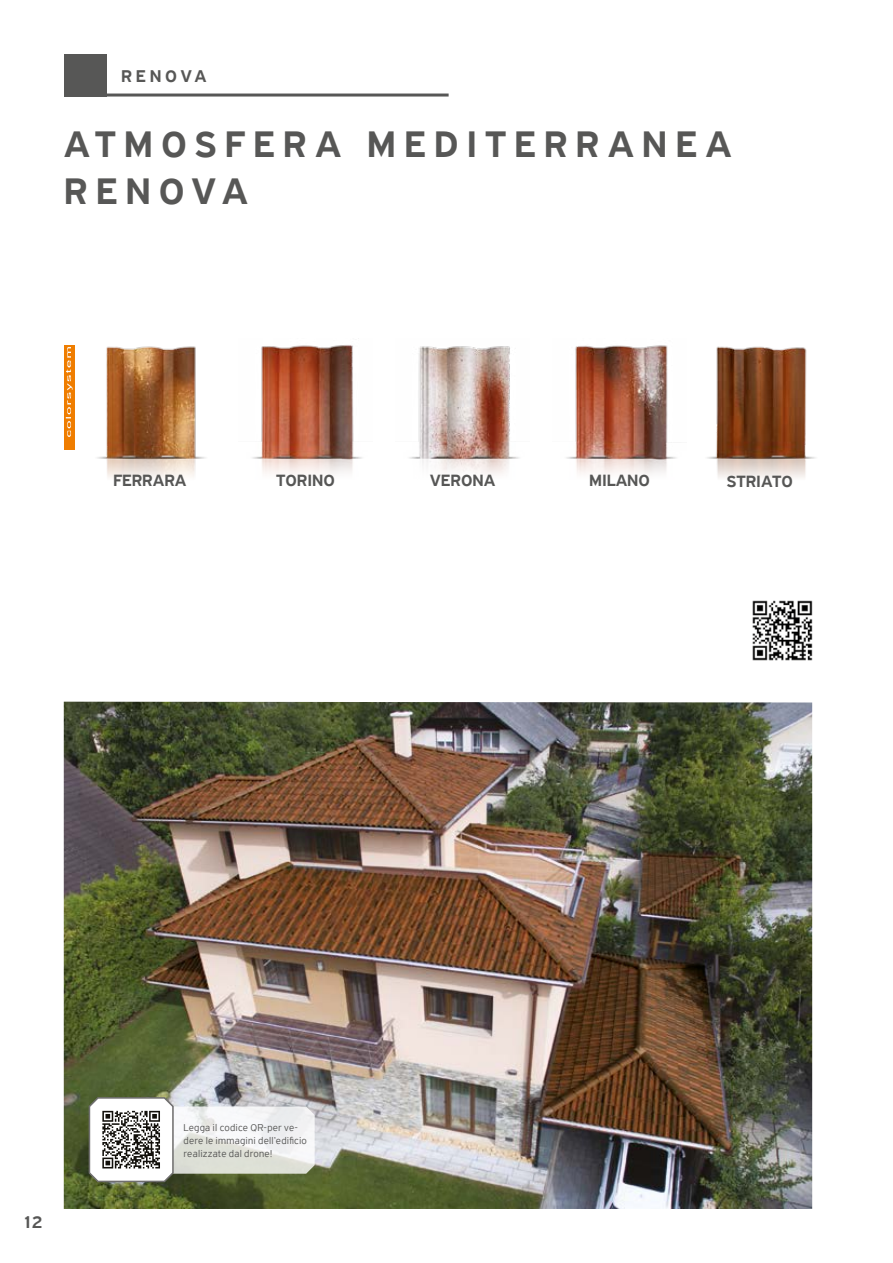
<style>
.page{position:relative;width:893px;height:1263px;background:#fff}
.page>*{position:absolute;margin:0;border:0;box-sizing:border-box;transform-origin:0 0}
.t1{font:500 39px/46.8px "PF Highway Sans Pro";letter-spacing:.205em;color:#575756}
.t2{font:500 18px "PF Highway Sans Pro";letter-spacing:.19em;color:#575756}
.t3{font:500 17.25px "PF Highway Sans Pro";color:#575756}
.t4{font:300 10.5px/12.6px "PF Highway Sans Pro";letter-spacing:.02em;color:#575756}
</style>
<div class="page">
<div style="left:64px;top:54px;width:42px;height:43px;background:#575756"></div>
<hr style="left:106px;top:94px;width:343px;height:3px;background:#575756">
<img style="left:64px;top:702px;width:748px;height:507px">
<img style="left:97px;top:346px;width:109px;height:132px">
<img style="left:252px;top:345px;width:110px;height:129px">
<img style="left:409px;top:346px;width:110px;height:129px">
<img style="left:566px;top:345px;width:110px;height:129px">
<div style="left:64px;top:345px;width:10px;height:104px;background:#ef7d00"></div>
<svg style="left:66px;top:347px;width:7px;height:90px"></svg>
<img style="left:752px;top:600px;width:61px;height:61px">
<img style="left:707px;top:346px;width:109px;height:132px">
<svg style="left:88px;top:1096px;width:227px;height:87px"></svg>
<h2 class="t2" style="left:121px;top:66px;width:87px">RENOVA</h2>
<h1 class="t1" style="left:64px;top:121px;width:669px">ATMOSFERA MEDITERRANEA<br>RENOVA</h1>
<h3 class="t3" style="left:113px;top:471px;width:75px">FERRARA</h3>
<h3 class="t3" style="left:276px;top:471px;width:60px">TORINO</h3>
<h3 class="t3" style="left:430px;top:471px;width:67px">VERONA</h3>
<h3 class="t3" style="left:589px;top:471px;width:63px">MILANO</h3>
<h3 class="t3" style="left:726px;top:471px;width:68px">STRIATO</h3>
<h2 class="t2" style="left:22px;top:1212px;width:23px">12</h2>
<p class="t4" style="left:183px;top:1121px;width:125px">Legga il codice QR-per ve&shy;dere le immagini dell’edificio realizzate dal drone!</p>
</div>
